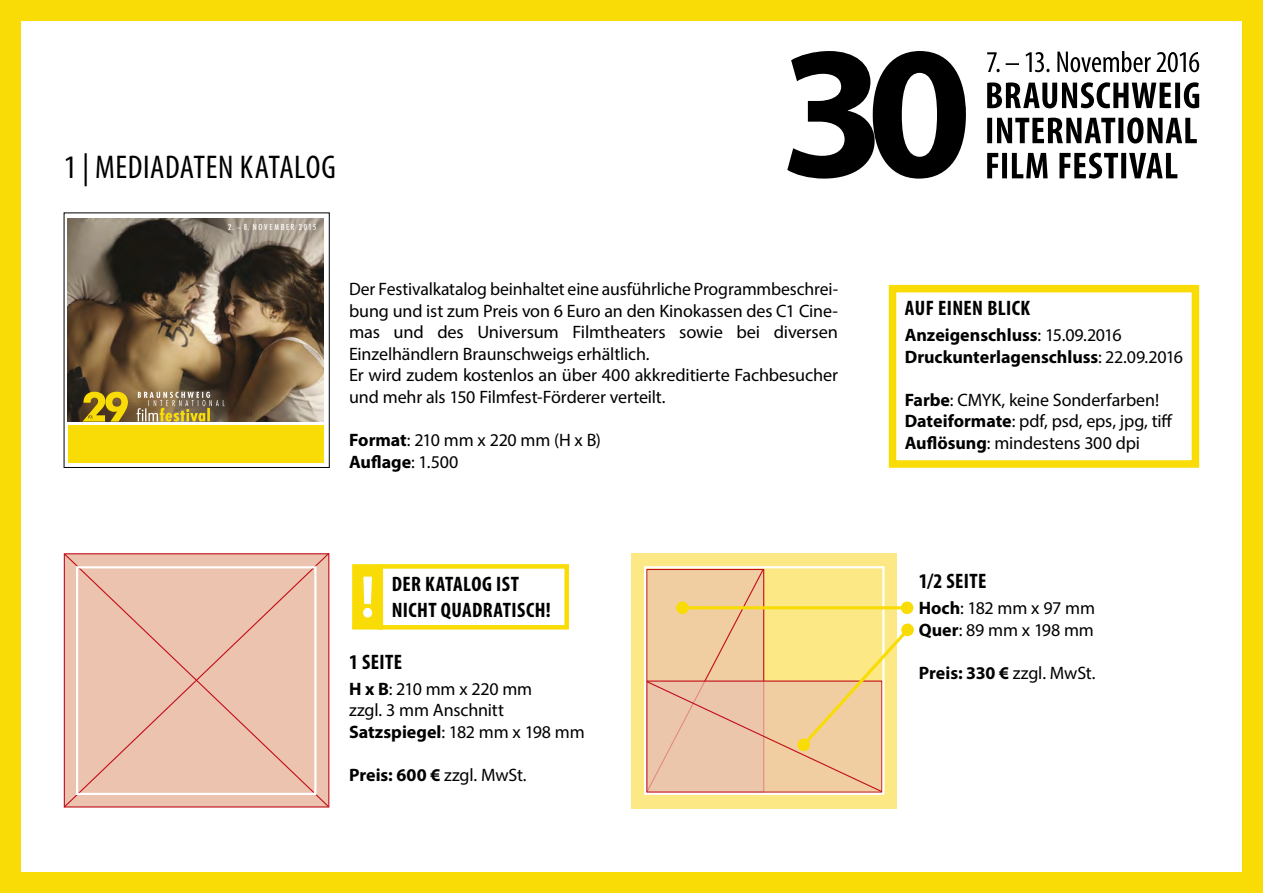
<style>
.page{position:relative;width:1263px;height:893px;background:#f9dc06}
.page>*{position:absolute;margin:0;border:0;box-sizing:border-box;transform-origin:0 0}
.t1{font:700 condensed 60px "Myriad Pro";color:#fff}
.t2{font:condensed 33px "Myriad Pro";letter-spacing:.015em;color:#000}
.t3{font:700 condensed 21px "Myriad Pro";letter-spacing:.02em;color:#000}
.t4{font:18px/21.6px "Myriad Pro";letter-spacing:-.01em;color:#000}
.t5{font:700 18px/21.6px "Myriad Pro";color:#000}
.t6{font:500 condensed 8.4px "Futura BT";letter-spacing:.195em;color:#fff}
.s1{font-weight:700}
.s2{font-weight:400}
</style>
<div class="page">
<div style="left:21px;top:21px;width:1221px;height:851px;background:#fff"></div>
<svg style="left:987px;top:153px;width:190px;height:26px"></svg>
<svg style="left:987px;top:117px;width:210px;height:27px"></svg>
<svg style="left:987px;top:82px;width:212px;height:26px"></svg>
<svg style="left:987px;top:51px;width:212px;height:21px"></svg>
<svg style="left:787px;top:51px;width:179px;height:128px"></svg>
<svg style="left:888px;top:284px;width:312px;height:184px"></svg>
<svg style="left:352px;top:564px;width:217px;height:66px"></svg>
<svg style="left:63px;top:553px;width:267px;height:255px;background:#e7b4a4"></svg>
<svg style="left:75px;top:565px;width:243px;height:231px;background:#ebc2af"></svg>
<svg style="left:63px;top:212px;width:267px;height:256px;background:#8e7c4b"></svg>
<div style="left:631px;top:553px;width:266px;height:255px;background:#fce985"></div>
<svg style="left:644px;top:566px;width:241px;height:229px"></svg>
<svg style="left:645px;top:568px;width:267px;height:225px"></svg>
<div style="left:797px;top:738px;width:13px;height:13px;background:#f9dc06;border-radius:50%"></div>
<div style="left:901px;top:623px;width:13px;height:13px;background:#f9dc06;border-radius:50%"></div>
<h2 class="t2" style="left:64px;top:147px;width:274px">1 | MEDIADATEN KATALOG</h2>
<p class="t6" style="left:228px;top:222px;width:90px">2. – 8. NOVEMBER 2015</p>
<p class="t4" style="left:349px;top:278px;width:490px">Der Festivalkatalog beinhaltet eine ausführliche Programmbeschrei&shy;bung und ist zum Preis von 6 Euro an den Kinokassen des C1 Cine&shy;mas und des Universum Filmtheaters sowie bei diversen Einzelhändlern Braunschweigs erhältlich.<br>Er wird zudem kostenlos an über 400 akkreditierte Fachbesucher und mehr als 150 Filmfest-Förderer verteilt.</p>
<p class="t4" style="left:349px;top:429px;width:253px"><span class="s1">Format</span>: 210 mm x 220 mm (H x B)<br><span class="s1">Auflage</span>: 1.500</p>
<h1 class="t1" style="left:360px;top:560px;width:16px">!</h1>
<p class="t3" style="left:392px;top:571px;width:129px">DER KATALOG IST</p>
<p class="t3" style="left:392px;top:596px;width:161px">NICHT QUADRATISCH!</p>
<p class="t3" style="left:349px;top:649px;width:54px">1 SEITE</p>
<p class="t4" style="left:349px;top:678px;width:237px"><span class="s1">H x B</span>: 210 mm x 220 mm<br>zzgl. 3 mm Anschnitt<br><span class="s1">Satzspiegel</span>: 182 mm x 198 mm</p>
<p class="t5" style="left:349px;top:764px;width:179px">Preis: 600 € <span class="s2">zzgl. MwSt.</span></p>
<p class="t3" style="left:905px;top:295px;width:127px">AUF EINEN BLICK</p>
<p class="t5" style="left:905px;top:323px;width:280px">Anzeigenschluss<span class="s2">: 15.09.2016<br></span>Druckunterlagenschluss<span class="s2">: 22.09.2016</span></p>
<p class="t4" style="left:905px;top:389px;width:270px"><span class="s1">Farbe</span>: CMYK, keine Sonderfarben!<br><span class="s1">Dateiformate</span>: pdf, psd, eps, jpg, tiff<br><span class="s1">Auflösung</span>: mindestens 300 dpi</p>
<p class="t3" style="left:919px;top:568px;width:69px">1/2 SEITE</p>
<p class="t4" style="left:919px;top:597px;width:178px"><span class="s1">Hoch</span>: 182 mm x 97 mm<br><span class="s1">Quer</span>: 89 mm x 198 mm</p>
<p class="t5" style="left:919px;top:661px;width:178px">Preis: 330 € <span class="s2">zzgl. MwSt.</span></p>
</div>
